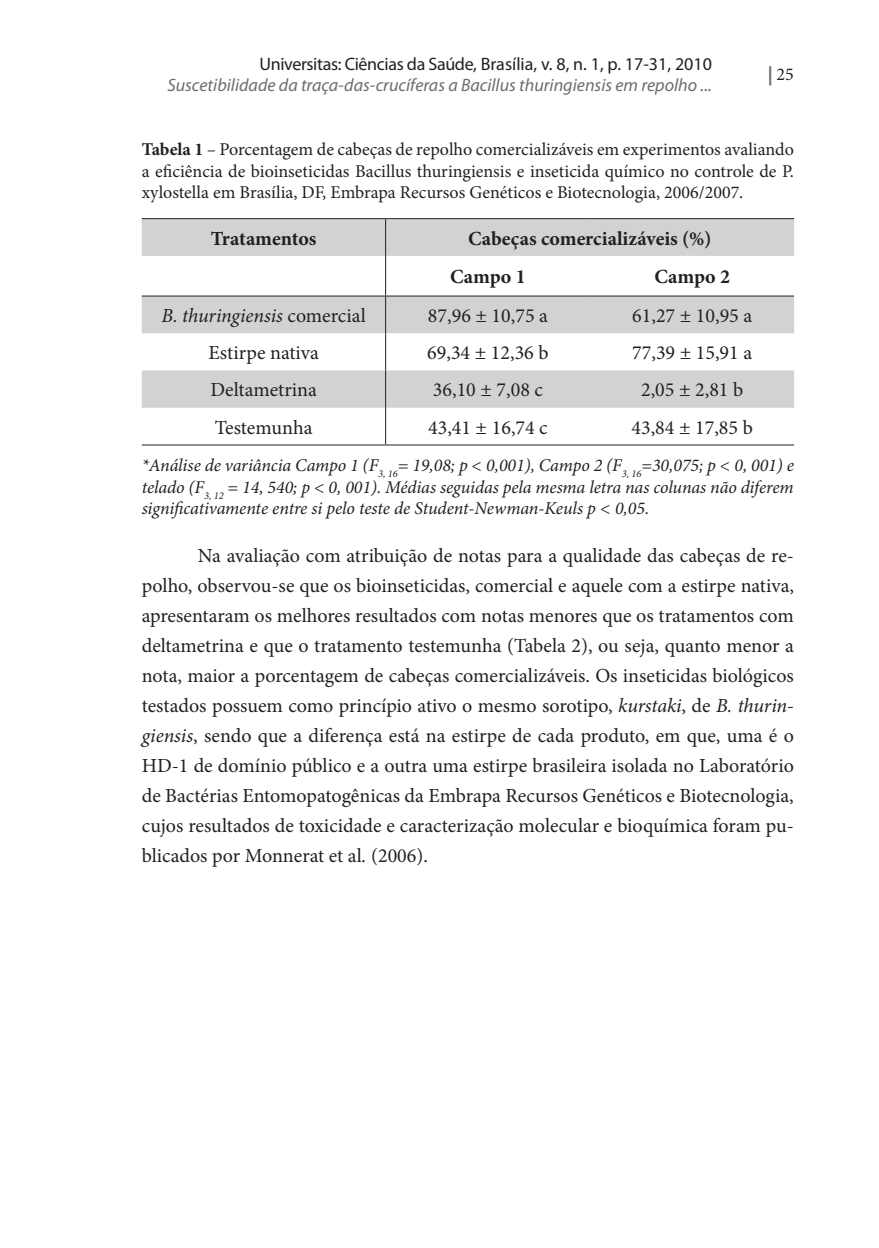
<style>
.page{position:relative;width:879px;height:1248px;background:#fff}
.page>*{position:absolute;margin:0;border:0;box-sizing:border-box;transform-origin:0 0}
.t1{font:20px/30px "Minion Pro";color:#231f20;text-align:justify}
.t2{font:700 20px/38.6px "Minion Pro";color:#231f20}
.t3{font:italic 20px "Minion Pro";letter-spacing:-.005em;color:#231f20}
.t4{font:18px/21.6px "Minion Pro";color:#231f20;text-align:justify}
.t5{font:italic 18px/21.6px "Minion Pro";letter-spacing:-.01em;color:#231f20;text-align:justify}
.t6{font:italic 18px "Myriad Pro";color:#6c6d70}
.t7{font:18px "Myriad Pro";letter-spacing:-.02em;color:#231f20}
.s1{color:#808285}
.s2{font-weight:700}
.s3{font-style:italic}
.s4{font-style:normal}
</style>
<div class="page">
<svg style="left:769px;top:66px;width:2px;height:19px"></svg>
<svg style="left:142px;top:219px;width:652px;height:189px;fill:#d1d2d4"></svg>
<hr style="left:385px;top:219px;width:1px;height:37px;background:#231f20">
<hr style="left:142px;top:218px;width:244px;height:1px;background:#231f20">
<hr style="left:386px;top:218px;width:204px;height:1px;background:#231f20">
<hr style="left:590px;top:218px;width:204px;height:1px;background:#231f20">
<hr style="left:385px;top:256px;width:1px;height:39px;background:#231f20">
<hr style="left:385px;top:296px;width:1px;height:37px;background:#231f20">
<hr style="left:142px;top:295px;width:244px;height:1px;background:#231f20">
<hr style="left:386px;top:295px;width:204px;height:1px;background:#231f20">
<hr style="left:590px;top:295px;width:204px;height:1px;background:#231f20">
<hr style="left:385px;top:333px;width:1px;height:37px;background:#231f20">
<hr style="left:385px;top:370px;width:1px;height:38px;background:#231f20">
<hr style="left:385px;top:408px;width:1px;height:36px;background:#231f20">
<hr style="left:142px;top:444px;width:244px;height:1px;background:#231f20">
<hr style="left:386px;top:444px;width:204px;height:1px;background:#231f20">
<hr style="left:590px;top:444px;width:204px;height:1px;background:#231f20">
<p class="t7" style="left:259px;top:53px;width:454px">Universitas: Ciências da Saúde, Brasília, v. 8, n. 1, p. 17-31, 2010</p>
<p class="t6" style="left:167px;top:74px;width:546px">Suscetibilidade da traça-das-crucíferas a Bacillus thuringiensis em repolho ...</p>
<p class="t4" style="left:768px;top:64px;width:28px"><span class="s1">|</span> 25</p>
<p class="t4" style="left:142px;top:138px;width:654px"><span class="s2">Tabela 1</span> <span class="s3">–</span> Porcentagem de cabeças de repolho comercializáveis em experimentos avaliando a eficiência de bioinseticidas Bacillus thuringiensis e inseticida químico no controle de P. xylostella em Brasília, DF, Embrapa Recursos Genéticos e Biotecnologia, 2006/2007.</p>
<p class="t2" style="left:211px;top:218px;width:107px">Tratamentos</p>
<p class="t2" style="left:450px;top:218px;width:263px;text-indent:18px">Cabeças comercializáveis (%)<br>Campo 1</p>
<p class="t2" style="left:654px;top:257px;width:77px">Campo 2</p>
<p class="t3" style="left:162px;top:302px;width:206px">B. thuringiensis <span class="s4">comercial</span></p>
<p class="t1" style="left:428px;top:300px;width:121px">87,96 ± 10,75 a</p>
<p class="t1" style="left:632px;top:300px;width:121px">61,27 ± 10,95 a</p>
<p class="t1" style="left:208px;top:338px;width:112px">Estirpe nativa</p>
<p class="t1" style="left:427px;top:338px;width:123px">69,34 ± 12,36 b</p>
<p class="t1" style="left:632px;top:338px;width:121px">77,39 ± 15,91 a</p>
<p class="t1" style="left:210px;top:375px;width:108px">Deltametrina</p>
<p class="t1" style="left:433px;top:375px;width:111px">36,10 ± 7,08 c</p>
<p class="t1" style="left:641px;top:375px;width:104px">2,05 ± 2,81 b</p>
<p class="t1" style="left:215px;top:412px;width:99px">Testemunha</p>
<p class="t1" style="left:428px;top:412px;width:121px">43,41 ± 16,74 c</p>
<p class="t1" style="left:631px;top:412px;width:123px">43,84 ± 17,85 b</p>
<p class="t5" style="left:142px;top:454px;width:653px">*Análise de variância Campo 1 (F<sub>3,</sub> <sub>16</sub>= 19,08; p &lt; 0,001), Campo 2 (F<sub>3,</sub> <sub>16</sub>=30,075; p &lt; 0, 001) e telado (F<sub>3,</sub> <sub>12</sub> = 14, 540; p &lt; 0, 001). Médias seguidas pela mesma letra nas colunas não diferem significativamente entre si pelo teste de Student-Newman-Keuls p &lt; 0,05.</p>
<p class="t1" style="left:142px;top:540px;width:654px;text-indent:56px">Na avaliação com atribuição de notas para a qualidade das cabeças de re&shy;polho, observou-se que os bioinseticidas, comercial e aquele com a estirpe nativa, apresentaram os melhores resultados com notas menores que os tratamentos com deltametrina e que o tratamento testemunha (Tabela 2), ou seja, quanto menor a nota, maior a porcentagem de cabeças comercializáveis. Os inseticidas biológicos testados possuem como princípio ativo o mesmo sorotipo, <span class="s3">kurstaki</span>, de <span class="s3">B. thurin&shy;giensis</span>, sendo que a diferença está na estirpe de cada produto, em que, uma é o HD-1 de domínio público e a outra uma estirpe brasileira isolada no Laboratório de Bactérias Entomopatogênicas da Embrapa Recursos Genéticos e Biotecnologia, cujos resultados de toxicidade e caracterização molecular e bioquímica foram pu&shy;blicados por Monnerat et al<span class="s3">.</span> (2006).</p>
</div>
